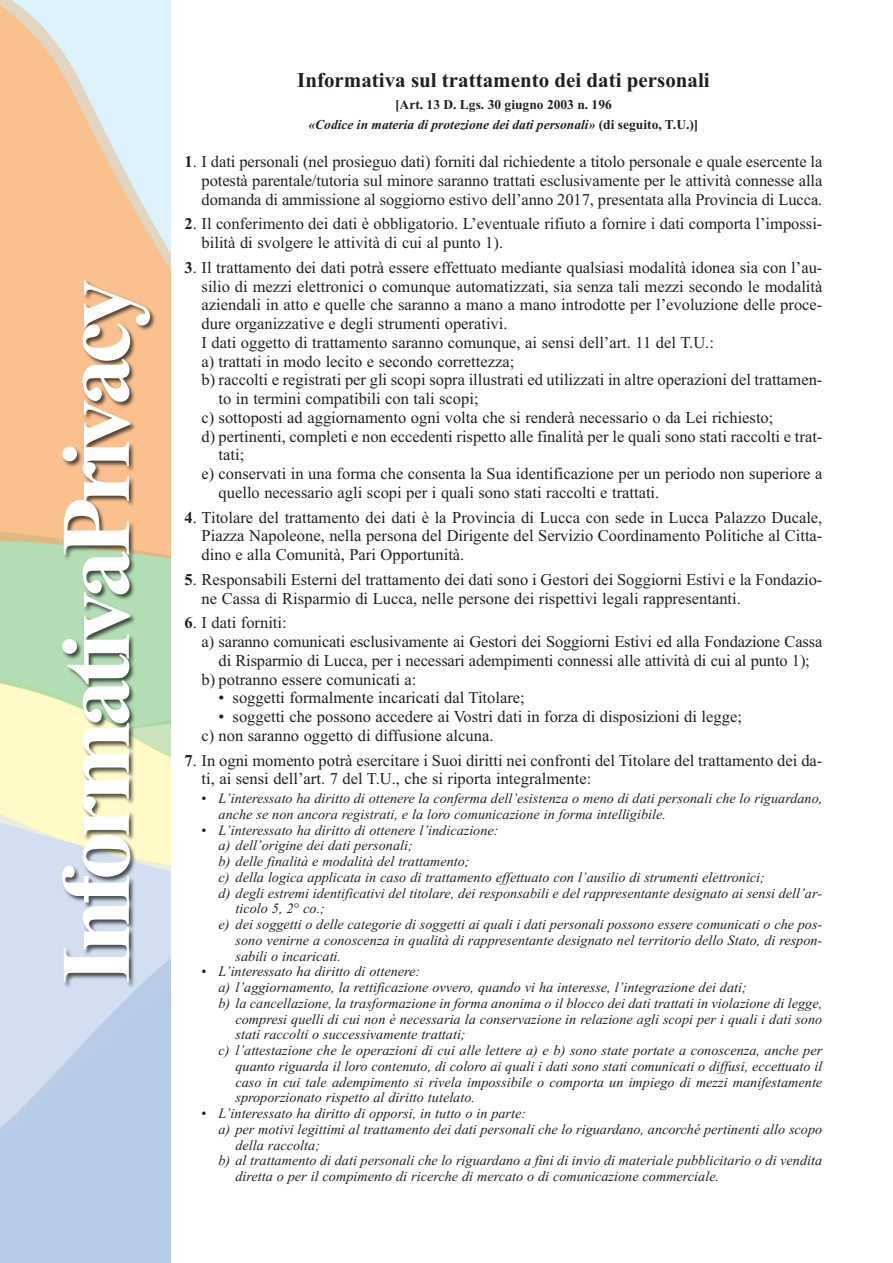
<style>
.page{position:relative;width:893px;height:1263px;background:#fff}
.page>*{position:absolute;margin:0;border:0;box-sizing:border-box;transform-origin:0 0}
.t1{font:700 98.4px "Times New Roman";letter-spacing:-.075em;color:#fff}
.t2{font:700 21px "Times New Roman";color:#231f20}
.t3{font:16.5px/18.8px "Times New Roman";color:#231f20}
.t4{font:italic 14.25px/15.8px "Times New Roman";color:#231f20}
.t5{font:700 13.5px/19.5px "Times New Roman";color:#231f20;text-align:center}
.s1{font-style:italic}
.s2{font-weight:700}
</style>
<div class="page">
<img style="left:0;top:0;width:171px;height:1263px">
<h1 class="t1" style="left:37px;top:984px;width:706px;rotate:-90deg">InformativaPrivacy</h1>
<p class="t2" style="left:297px;top:67px;width:414px">Informativa sul trattamento dei dati personali</p>
<p class="t5" style="left:309px;top:95px;width:391px">[Art. 13 D. Lgs. 30 giugno 2003 n. 196<br><span class="s1">«Codice in materia di protezione dei dati personali»</span> (di seguito, T.U.)]</p>
<p class="t3" style="left:202px;top:152px;width:622px;text-align:justify;text-indent:-17px"><span class="s2">1</span>. I dati personali (nel prosieguo dati) forniti dal richiedente a titolo personale e quale esercente la potestà parentale/tutoria sul minore saranno trattati esclusivamente per le attività connesse alla domanda di ammissione al soggiorno estivo dell’anno 2017, presentata alla Provincia di Lucca.</p>
<p class="t3" style="left:202px;top:214px;width:622px;text-indent:-17px"><span class="s2">2</span>. Il conferimento dei dati è obbligatorio. L’eventuale rifiuto a fornire i dati comporta l’impossi&shy;bilità di svolgere le attività di cui al punto 1).</p>
<p class="t3" style="left:185px;top:258px;width:639px"><span class="s2">3</span>. Il trattamento dei dati potrà essere effettuato mediante qualsiasi modalità idonea sia con l’au-</p>
<p class="t3" style="left:202px;top:276px;width:622px">silio di mezzi elettronici o comunque automatizzati, sia senza tali mezzi secondo le modalità</p>
<p class="t3" style="left:202px;top:295px;width:622px">aziendali in atto e quelle che saranno a mano a mano introdotte per l’evoluzione delle proce-</p>
<p class="t3" style="left:202px;top:314px;width:307px">dure organizzative e degli strumenti operativi.</p>
<p class="t3" style="left:202px;top:333px;width:514px">I dati oggetto di trattamento saranno comunque, ai sensi dell’art. 11 del T.U.:</p>
<p class="t3" style="left:202px;top:351px;width:314px">a) trattati in modo lecito e secondo correttezza;</p>
<p class="t3" style="left:202px;top:370px;width:622px">b) raccolti e registrati per gli scopi sopra illustrati ed utilizzati in altre operazioni del trattamen-</p>
<p class="t3" style="left:219px;top:389px;width:262px">to in termini compatibili con tali scopi;</p>
<p class="t3" style="left:202px;top:408px;width:573px">c) sottoposti ad aggiornamento ogni volta che si renderà necessario o da Lei richiesto;</p>
<p class="t3" style="left:202px;top:426px;width:622px">d) pertinenti, completi e non eccedenti rispetto alle finalità per le quali sono stati raccolti e trat-</p>
<p class="t3" style="left:219px;top:445px;width:27px">tati;</p>
<p class="t3" style="left:202px;top:464px;width:622px">e) conservati in una forma che consenta la Sua identificazione per un periodo non superiore a</p>
<p class="t3" style="left:219px;top:483px;width:442px">quello necessario agli scopi per i quali sono stati raccolti e trattati.</p>
<p class="t3" style="left:202px;top:507px;width:622px;text-align:justify;text-indent:-17px"><span class="s2">4</span>. Titolare del trattamento dei dati è la Provincia di Lucca con sede in Lucca Palazzo Ducale, Piazza Napoleone, nella persona del Dirigente del Servizio Coordinamento Politiche al Citta&shy;dino e alla Comunità, Pari Opportunità.</p>
<p class="t3" style="left:202px;top:570px;width:622px;text-indent:-17px"><span class="s2">5</span>. Responsabili Esterni del trattamento dei dati sono i Gestori dei Soggiorni Estivi e la Fondazio&shy;ne Cassa di Risparmio di Lucca, nelle persone dei rispettivi legali rappresentanti.</p>
<p class="t3" style="left:185px;top:613px;width:104px"><span class="s2">6</span>. I dati forniti:</p>
<p class="t3" style="left:202px;top:632px;width:622px">a) saranno comunicati esclusivamente ai Gestori dei Soggiorni Estivi ed alla Fondazione Cassa</p>
<p class="t3" style="left:219px;top:651px;width:593px">di Risparmio di Lucca, per i necessari adempimenti connessi alle attività di cui al punto 1);</p>
<p class="t3" style="left:202px;top:669px;width:216px">b) potranno essere comunicati a:</p>
<p class="t3" style="left:219px;top:688px;width:308px">• soggetti formalmente incaricati dal Titolare;</p>
<p class="t3" style="left:202px;top:707px;width:542px;text-indent:17px">• soggetti che possono accedere ai Vostri dati in forza di disposizioni di legge; c) non saranno oggetto di diffusione alcuna.</p>
<p class="t3" style="left:202px;top:750px;width:622px;text-indent:-17px"><span class="s2">7</span>. In ogni momento potrà esercitare i Suoi diritti nei confronti del Titolare del trattamento dei da&shy;ti, ai sensi dell’art. 7 del T.U., che si riporta integralmente:</p>
<p class="t4" style="left:219px;top:790px;width:605px;text-indent:-17px">• L’interessato ha diritto di ottenere la conferma dell’esistenza o meno di dati personali che lo riguardano, anche se non ancora registrati, e la loro comunicazione in forma intelligibile.</p>
<p class="t4" style="left:202px;top:822px;width:299px">• L’interessato ha diritto di ottenere l’indicazione:</p>
<p class="t4" style="left:219px;top:837px;width:196px">a) dell’origine dei dati personali;</p>
<p class="t4" style="left:219px;top:853px;width:253px">b) delle finalità e modalità del trattamento;</p>
<p class="t4" style="left:219px;top:869px;width:548px">c) della logica applicata in caso di trattamento effettuato con l’ausilio di strumenti elettronici;</p>
<p class="t4" style="left:219px;top:885px;width:605px">d) degli estremi identificativi del titolare, dei responsabili e del rappresentante designato ai sensi dell’ar-</p>
<p class="t4" style="left:236px;top:900px;width:91px">ticolo 5, 2° co.;</p>
<p class="t4" style="left:219px;top:916px;width:605px">e) dei soggetti o delle categorie di soggetti ai quali i dati personali possono essere comunicati o che pos-</p>
<p class="t4" style="left:236px;top:932px;width:588px">sono venirne a conoscenza in qualità di rappresentante designato nel territorio dello Stato, di respon-</p>
<p class="t4" style="left:236px;top:948px;width:107px">sabili o incaricati.</p>
<p class="t4" style="left:202px;top:963px;width:220px">• L’interessato ha diritto di ottenere:</p>
<p class="t4" style="left:219px;top:979px;width:530px">a) l’aggiornamento, la rettificazione ovvero, quando vi ha interesse, l’integrazione dei dati;</p>
<p class="t4" style="left:218px;top:995px;width:605px">b) la cancellazione, la trasformazione in forma anonima o il blocco dei dati trattati in violazione di legge,</p>
<p class="t4" style="left:235px;top:1011px;width:588px">compresi quelli di cui non è necessaria la conservazione in relazione agli scopi per i quali i dati sono</p>
<p class="t4" style="left:235px;top:1026px;width:232px">stati raccolti o successivamente trattati;</p>
<p class="t4" style="left:218px;top:1042px;width:605px">c) l’attestazione che le operazioni di cui alle lettere a) e b) sono state portate a conoscenza, anche per</p>
<p class="t4" style="left:235px;top:1058px;width:588px">quanto riguarda il loro contenuto, di coloro ai quali i dati sono stati comunicati o diffusi, eccettuato il</p>
<p class="t4" style="left:235px;top:1074px;width:588px">caso in cui tale adempimento si rivela impossibile o comporta un impiego di mezzi manifestamente</p>
<p class="t4" style="left:235px;top:1089px;width:241px">sproporzionato rispetto al diritto tutelato.</p>
<p class="t4" style="left:201px;top:1105px;width:326px">• L’interessato ha diritto di opporsi, in tutto o in parte:</p>
<p class="t4" style="left:218px;top:1121px;width:605px">a) per motivi legittimi al trattamento dei dati personali che lo riguardano, ancorché pertinenti allo scopo</p>
<p class="t4" style="left:235px;top:1137px;width:86px">della raccolta;</p>
<p class="t4" style="left:218px;top:1152px;width:605px">b) al trattamento di dati personali che lo riguardano a fini di invio di materiale pubblicitario o di vendita</p>
<p class="t4" style="left:235px;top:1168px;width:485px">diretta o per il compimento di ricerche di mercato o di comunicazione commerciale.</p>
</div>
